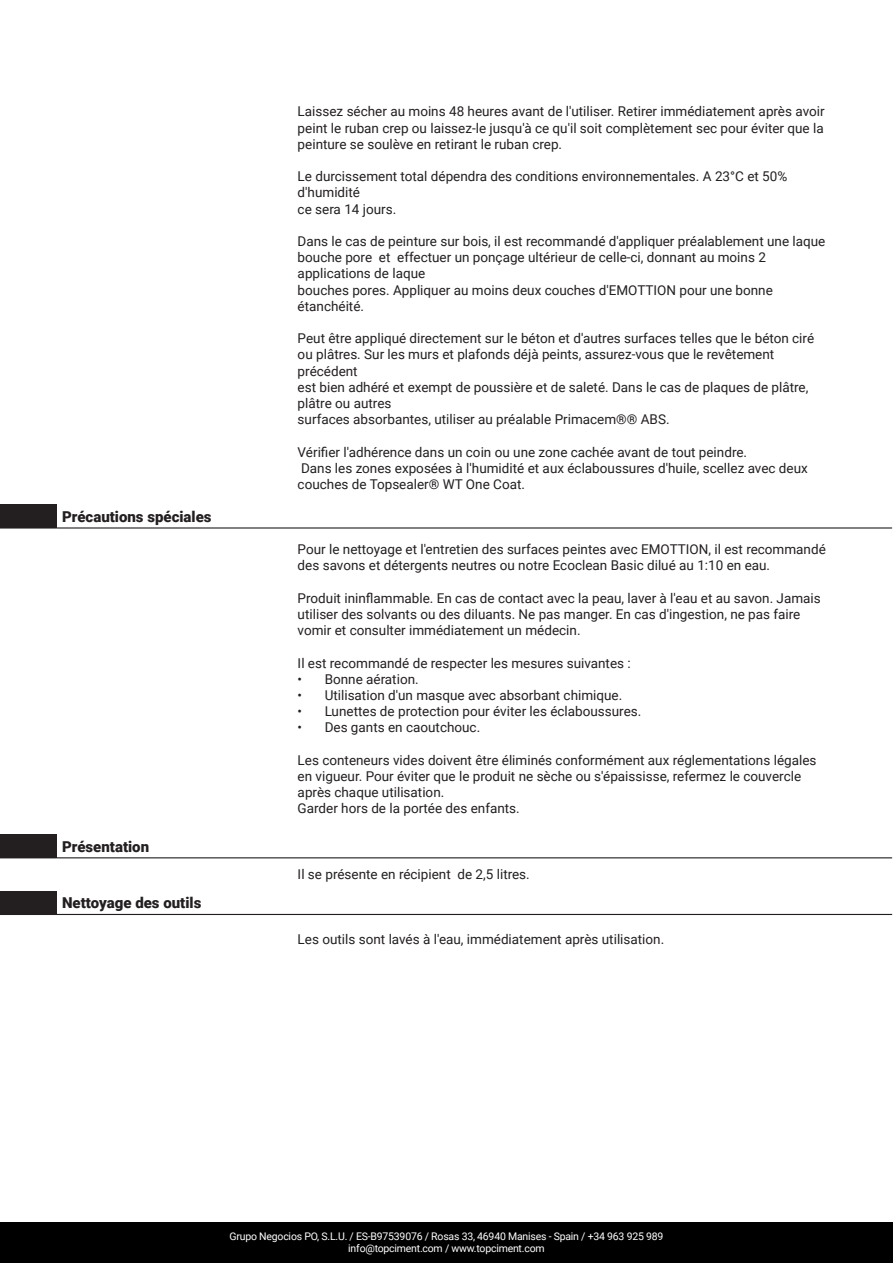
<style>
.page{position:relative;width:893px;height:1263px;background:#fff}
.page>*{position:absolute;margin:0;border:0;box-sizing:border-box;transform-origin:0 0}
.t1{font:900 15px "Roboto";color:#231f20}
.TEXTO_GROSO{font:13.5px/16.2px "Roboto";color:#231f20}
.t2{font:10.5px/12px "Roboto";letter-spacing:-.02em;color:#fff;text-align:center}
</style>
<div class="page">
<div style="left:0;top:1222px;width:893px;height:41px;background:#000"></div>
<div style="left:0;top:505px;width:56px;height:23px;background:#231f20"></div>
<hr style="left:56px;top:527px;width:836px;height:1px;background:#231f20">
<div style="left:0;top:834px;width:56px;height:24px;background:#231f20"></div>
<hr style="left:56px;top:857px;width:836px;height:1px;background:#231f20">
<div style="left:0;top:891px;width:56px;height:23px;background:#231f20"></div>
<hr style="left:0;top:914px;width:56px;height:1px;background:#231f20">
<hr style="left:56px;top:914px;width:836px;height:1px;background:#231f20">
<h3 class="t1" style="left:62px;top:506px;width:151px">Précautions spéciales</h3>
<h3 class="t1" style="left:62px;top:836px;width:89px">Présentation</h3>
<h3 class="t1" style="left:62px;top:893px;width:141px">Nettoyage des outils</h3>
<p class="TEXTO_GROSO" style="left:298px;top:103px;width:528px">Laissez sécher au moins 48 heures avant de l'utiliser. Retirer immédiatement après avoir</p>
<p class="TEXTO_GROSO" style="left:298px;top:119px;width:528px">peint le ruban crep ou laissez-le jusqu'à ce qu'il soit complètement sec pour éviter que la peinture se soulève en retirant le ruban crep.</p>
<p class="TEXTO_GROSO" style="left:298px;top:168px;width:491px">Le durcissement total dépendra des conditions environnementales. A 23°C et 50% d'humidité</p>
<p class="TEXTO_GROSO" style="left:298px;top:200px;width:100px">ce sera 14 jours.</p>
<p class="TEXTO_GROSO" style="left:298px;top:233px;width:529px">Dans le cas de peinture sur bois, il est recommandé d'appliquer préalablement une laque</p>
<p class="TEXTO_GROSO" style="left:298px;top:249px;width:470px">bouche pore et effectuer un ponçage ultérieur de celle-ci, donnant au moins 2 applications de laque</p>
<p class="TEXTO_GROSO" style="left:298px;top:281px;width:477px">bouches pores. Appliquer au moins deux couches d'EMOTTION pour une bonne étanchéité.</p>
<p class="TEXTO_GROSO" style="left:298px;top:330px;width:518px">Peut être appliqué directement sur le béton et d'autres surfaces telles que le béton ciré</p>
<p class="TEXTO_GROSO" style="left:298px;top:346px;width:478px">ou plâtres. Sur les murs et plafonds déjà peints, assurez-vous que le revêtement précédent</p>
<p class="TEXTO_GROSO" style="left:298px;top:378px;width:512px">est bien adhéré et exempt de poussière et de saleté. Dans le cas de plaques de plâtre, plâtre ou autres</p>
<p class="TEXTO_GROSO" style="left:298px;top:411px;width:373px">surfaces absorbantes, utiliser au préalable Primacem®® ABS.</p>
<p class="TEXTO_GROSO" style="left:298px;top:443px;width:451px">Vérifier l'adhérence dans un coin ou une zone cachée avant de tout peindre.</p>
<p class="TEXTO_GROSO" style="left:298px;top:459px;width:512px">Dans les zones exposées à l'humidité et aux éclaboussures d'huile, scellez avec deux couches de Topsealer® WT One Coat.</p>
<p class="TEXTO_GROSO" style="left:298px;top:541px;width:530px">Pour le nettoyage et l'entretien des surfaces peintes avec EMOTTION, il est recommandé des savons et détergents neutres ou notre Ecoclean Basic dilué au 1:10 en eau.</p>
<p class="TEXTO_GROSO" style="left:298px;top:589px;width:525px">Produit ininflammable. En cas de contact avec la peau, laver à l'eau et au savon. Jamais utiliser des solvants ou des diluants. Ne pas manger. En cas d'ingestion, ne pas faire vomir et consulter immédiatement un médecin.</p>
<p class="TEXTO_GROSO" style="left:298px;top:654px;width:335px">Il est recommandé de respecter les mesures suivantes :</p>
<p class="TEXTO_GROSO" style="left:298px;top:670px;width:123px">• Bonne aération.</p>
<p class="TEXTO_GROSO" style="left:298px;top:687px;width:326px">• Utilisation d'un masque avec absorbant chimique.</p>
<p class="TEXTO_GROSO" style="left:298px;top:703px;width:345px">• Lunettes de protection pour éviter les éclaboussures.</p>
<p class="TEXTO_GROSO" style="left:298px;top:719px;width:184px">• Des gants en caoutchouc.</p>
<p class="TEXTO_GROSO" style="left:298px;top:751px;width:520px">Les conteneurs vides doivent être éliminés conformément aux réglementations légales en vigueur. Pour éviter que le produit ne sèche ou s'épaississe, refermez le couvercle après chaque utilisation.</p>
<p class="TEXTO_GROSO" style="left:298px;top:800px;width:224px">Garder hors de la portée des enfants.</p>
<p class="TEXTO_GROSO" style="left:298px;top:865px;width:234px">Il se présente en récipient de 2,5 litres.</p>
<p class="TEXTO_GROSO" style="left:298px;top:931px;width:368px">Les outils sont lavés à l'eau, immédiatement après utilisation.</p>
<p class="t2" style="left:230px;top:1230px;width:435px">Grupo Negocios PO, S.L.U. / ES-B97539076 / Rosas 33, 46940 Manises - Spain / +34 963 925 989 info@topciment.com / www.topciment.com</p>
</div>
